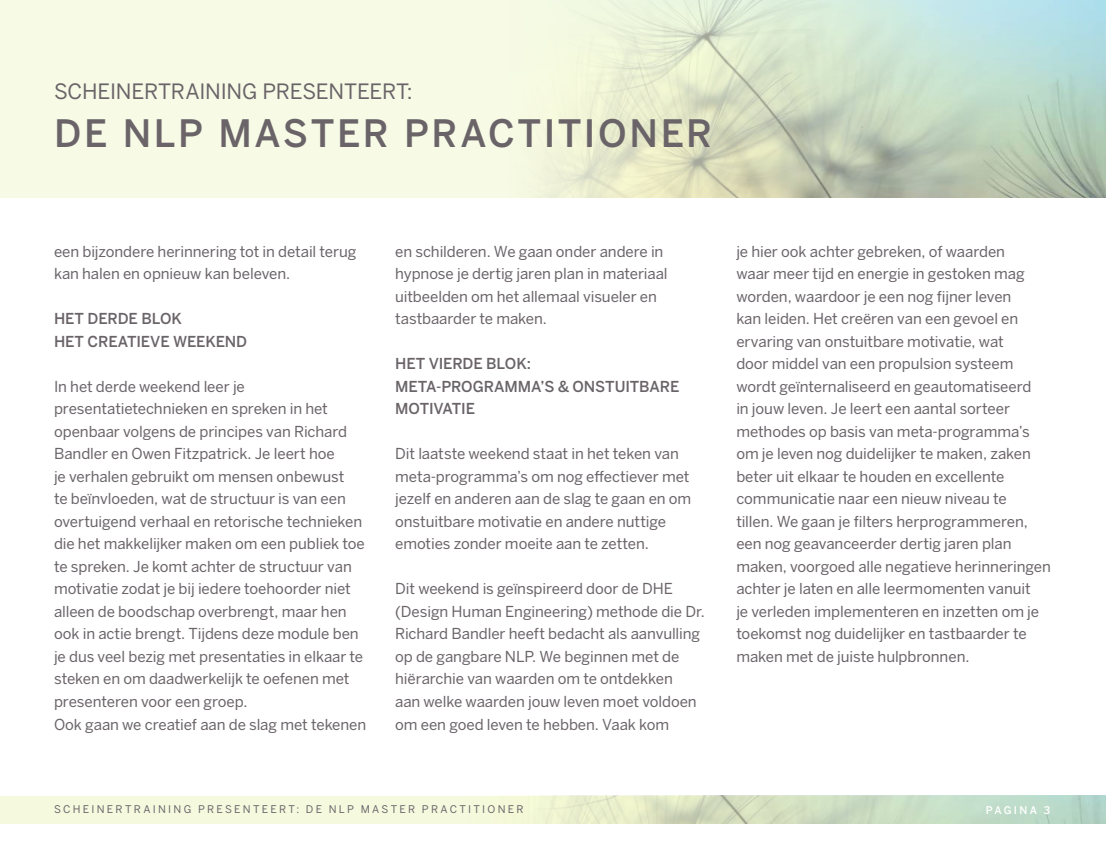
<style>
.page{position:relative;width:1106px;height:851px;background:#fff}
.page>*{position:absolute;margin:0;border:0;box-sizing:border-box;transform-origin:0 0}
.t1{font:500 37.5px "Benton Sans";letter-spacing:.065em;color:#6a6469}
.t2{font:21px "Benton Sans";letter-spacing:-.01em;color:#6a6469}
.t3{font:15px/22.5px "Benton Sans";letter-spacing:-.005em;color:#6a6469}
.t4{font:500 15px/22.5px "Benton Sans";letter-spacing:-.01em;color:#6a6469}
.t5{font:10.5px "Benton Sans";letter-spacing:.215em;color:#6a6469}
.t6{font:500 10.5px "Benton Sans";letter-spacing:.215em;color:#fff}
</style>
<div class="page">
<div style="left:0;top:0;width:1106px;height:198px;background:#f7fbe6"></div>
<img style="left:536px;top:0;width:570px;height:198px">
<div style="left:0;top:795px;width:1106px;height:28px;background:#f5fadf"></div>
<img style="left:463px;top:795px;width:643px;height:28px">
<h2 class="t2" style="left:54px;top:79px;width:360px">SCHEINERTRAINING PRESENTEERT:</h2>
<h1 class="t1" style="left:54px;top:111px;width:659px">DE NLP MASTER PRACTITIONER</h1>
<p class="t3" style="left:54px;top:240px;width:304px">een bijzondere herinnering tot in detail terug kan halen en opnieuw kan beleven.</p>
<p class="t4" style="left:54px;top:307px;width:195px">HET DERDE BLOK<br>HET CREATIEVE WEEKEND</p>
<p class="t3" style="left:54px;top:375px;width:314px">In het derde weekend leer je presentatietechnieken en spreken in het openbaar volgens de principes van Richard Bandler en Owen Fitzpatrick. Je leert hoe<br>je verhalen gebruikt om mensen onbewust<br>te beïnvloeden, wat de structuur is van een overtuigend verhaal en retorische technieken die het makkelijker maken om een publiek toe te spreken. Je komt achter de structuur van motivatie zodat je bij iedere toehoorder niet alleen de boodschap overbrengt, maar hen ook in actie brengt. Tijdens deze module ben je dus veel bezig met presentaties in elkaar te steken en om daadwerkelijk te oefenen met presenteren voor een groep.<br>Ook gaan we creatief aan de slag met tekenen</p>
<p class="t3" style="left:395px;top:240px;width:274px">en schilderen. We gaan onder andere in hypnose je dertig jaren plan in materiaal uitbeelden om het allemaal visueler en tastbaarder te maken.</p>
<p class="t4" style="left:395px;top:352px;width:286px">HET VIERDE BLOK:<br>META-PROGRAMMA’S &amp; ONSTUITBARE<br>MOTIVATIE</p>
<p class="t3" style="left:395px;top:442px;width:298px">Dit laatste weekend staat in het teken van meta-programma’s om nog effectiever met jezelf en anderen aan de slag te gaan en om onstuitbare motivatie en andere nuttige emoties zonder moeite aan te zetten.</p>
<p class="t3" style="left:395px;top:577px;width:311px">Dit weekend is geïnspireerd door de DHE (Design Human Engineering) methode die Dr.<br>Richard Bandler heeft bedacht als aanvulling op de gangbare NLP. We beginnen met de hiërarchie van waarden om te ontdekken<br>aan welke waarden jouw leven moet voldoen om een goed leven te hebben. Vaak kom</p>
<p class="t5" style="left:54px;top:803px;width:471px">SCHEINERTRAINING PRESENTEERT: DE NLP MASTER PRACTITIONER</p>
<p class="t3" style="left:736px;top:240px;width:316px">je hier ook achter gebreken, of waarden<br>waar meer tijd en energie in gestoken mag worden, waardoor je een nog fijner leven<br>kan leiden. Het creëren van een gevoel en ervaring van onstuitbare motivatie, wat<br>door middel van een propulsion systeem wordt geïnternaliseerd en geautomatiseerd<br>in jouw leven. Je leert een aantal sorteer methodes op basis van meta-programma’s om je leven nog duidelijker te maken, zaken beter uit elkaar te houden en excellente communicatie naar een nieuw niveau te<br>tillen. We gaan je filters herprogrammeren, een nog geavanceerder dertig jaren plan maken, voorgoed alle negatieve herinneringen achter je laten en alle leermomenten vanuit<br>je verleden implementeren en inzetten om je toekomst nog duidelijker en tastbaarder te maken met de juiste hulpbronnen.</p>
<p class="t6" style="left:985px;top:803px;width:66px">PAGINA 3</p>
</div>
